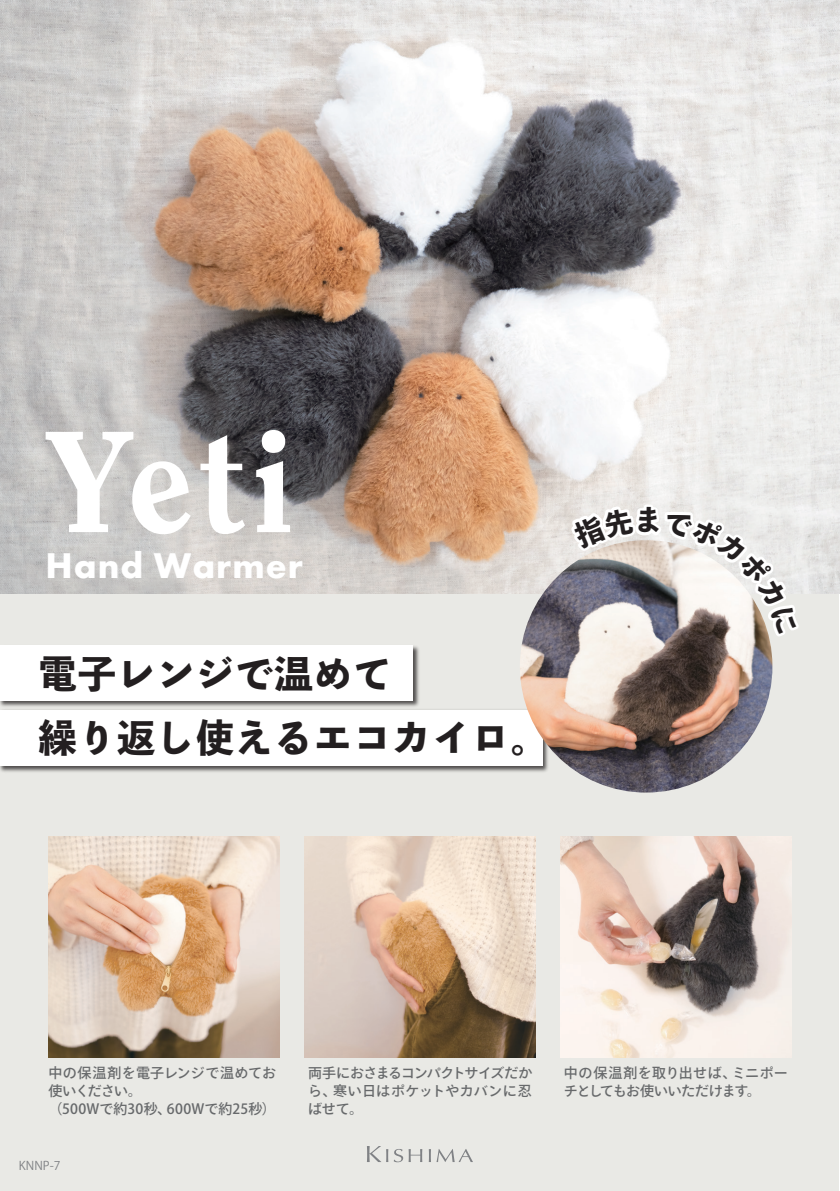
<style>
.page{position:relative;width:840px;height:1191px;background:#fff}
.page>*{position:absolute;margin:0;border:0;box-sizing:border-box;transform-origin:0 0}
.t1{font:800 38.2px/64px "Toppan Bunkyu Midashi Gothic Std N";letter-spacing:.03em;color:#231f20}
.t2{font:700 37.2px "Futura PT";letter-spacing:.025em;color:#fff}
.t3{font:500 14px/18px "Ryo Gothic Plus N";color:#67696b}
.t4{font:500 14px/18px "Ryo Gothic Plus N";letter-spacing:-.02em;color:#67696b}
.t5{font:12px "Koz Go Pr 6 N";color:#808285}
</style>
<div class="page">
<div style="left:0;top:587px;width:837px;height:604px;background:#e9e9e5"></div>
<img style="left:1px;top:0;width:837px;height:593px">
<svg style="left:46px;top:432px;width:145px;height:102px"></svg>
<svg style="left:200px;top:435px;width:45px;height:99px"></svg>
<svg style="left:256px;top:430px;width:34px;height:102px"></svg>
<img style="left:0;top:645px;width:419px;height:62px">
<div style="left:0;top:646px;width:412px;height:55px;background:#fff"></div>
<img style="left:0;top:709px;width:548px;height:63px">
<div style="left:0;top:710px;width:542px;height:55px;background:#fff"></div>
<svg style="left:367px;top:1146px;width:55px;height:16px"></svg>
<svg style="left:428px;top:1149px;width:45px;height:13px"></svg>
<img style="left:519px;top:540px;width:253px;height:252px;border-radius:126px">
<img style="left:304px;top:837px;width:231px;height:220px">
<img style="left:560px;top:837px;width:230px;height:220px">
<img style="left:49px;top:837px;width:230px;height:220px">
<svg style="left:568px;top:449px;width:233px;height:310px"></svg>
<h2 class="t2" style="left:46px;top:541px;width:259px">Hand Warmer</h2>
<h1 class="t1" style="left:38px;top:639px;width:511px">電子レンジで温めて<br>繰り返し使えるエコカイロ。</h1>
<p class="t3" style="left:48px;top:1064px;width:229px">中の保温剤を電子レンジで温めてお使いください。<br>（500Wで約30秒、600Wで約25秒）</p>
<p class="t3" style="left:308px;top:1064px;width:225px;text-align:justify">両手におさまるコンパクトサイズだから、寒い日はポケットやカバンに忍ばせて。</p>
<p class="t4" style="left:563px;top:1064px;width:225px">中の保温剤を取り出せば、ミニポーチとしてもお使いいただけます。</p>
<p class="t5" style="left:19px;top:1159px;width:43px">KNNP-7</p>
</div>
